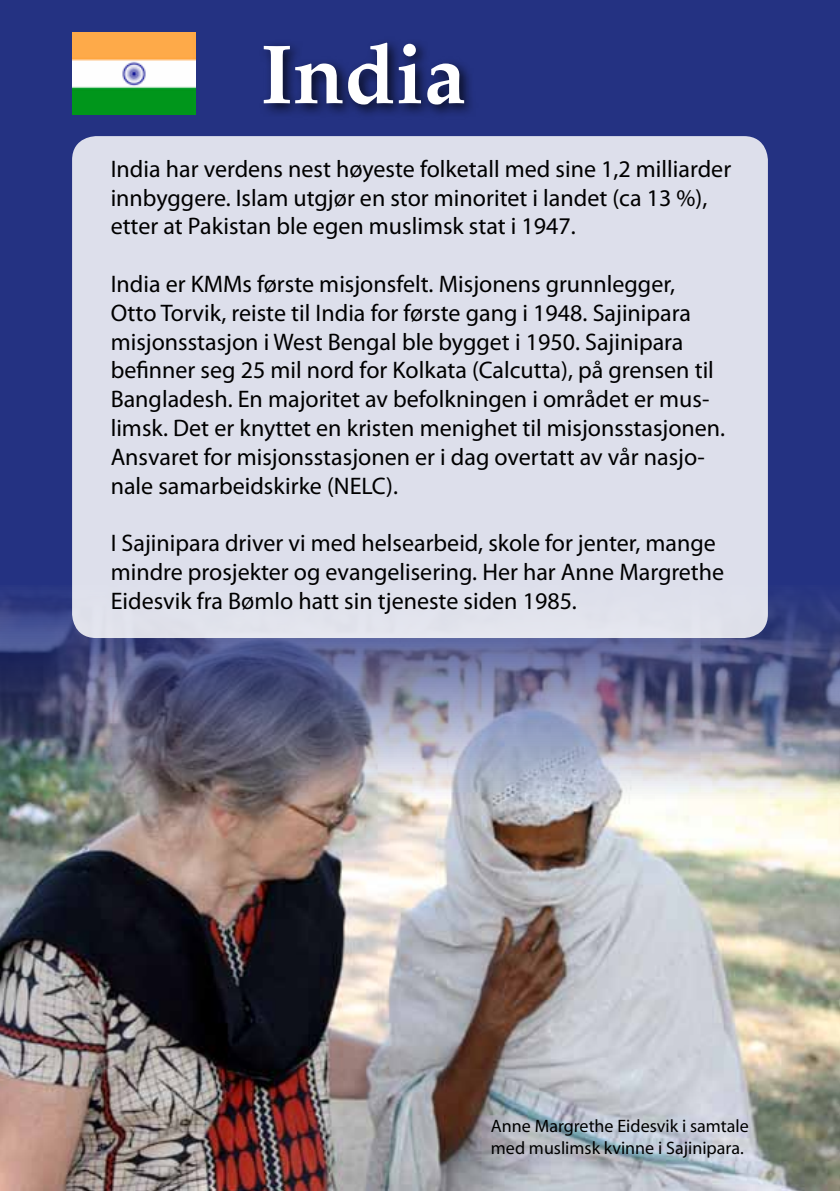
<style>
.page{position:relative;width:840px;height:1191px;background:#fff}
.page>*{position:absolute;margin:0;border:0;box-sizing:border-box;transform-origin:0 0}
.t1{font:700 84px "Palatino";color:#fff}
.t2{font:24px/28.8px "Myriad Pro";color:#000}
.t3{font:18px/21.6px "Myriad";color:#000}
</style>
<div class="page">
<div style="left:0;top:0;width:839px;height:1191px;background:#243282"></div>
<img style="left:0;top:585px;width:839px;height:606px">
<div style="left:257px;top:36px;width:221px;height:83px;background:#000;opacity:.75"></div>
<div style="left:72px;top:136px;width:695px;height:502px;background:#dddfeb;border-radius:24px"></div>
<img style="left:72px;top:33px;width:123px;height:82px">
<h1 class="t1" style="left:260px;top:25px;width:207px">India</h1>
<p class="t2" style="left:111px;top:154px;width:621px">India har verdens nest høyeste folketall med sine 1,2 milliarder innbyggere. Islam utgjør en stor minoritet i landet (ca 13 %), etter at Pakistan ble egen muslimsk stat i 1947.</p>
<p class="t2" style="left:111px;top:269px;width:615px">India er KMMs første misjonsfelt. Misjonens grunnlegger, Otto Torvik, reiste til India for første gang i 1948. Sajinipara misjonsstasjon i West Bengal ble bygget i 1950. Sajinipara befinner seg 25 mil nord for Kolkata (Calcutta), på grensen til Bangladesh. En majoritet av befolkningen i området er mus&shy;limsk. Det er knyttet en kristen menighet til misjonsstasjonen.<br>Ansvaret for misjonsstasjonen er i dag overtatt av vår nasjo&shy;nale samarbeidskirke (NELC).</p>
<p class="t2" style="left:111px;top:528px;width:614px">I Sajinipara driver vi med helsearbeid, skole for jenter, mange mindre prosjekter og evangelisering. Her har Anne Margrethe<br>Eidesvik fra Bømlo hatt sin tjeneste siden 1985.</p>
<p class="t3" style="left:490px;top:1116px;width:259px">Anne Margrethe Eidesvik i samtale med muslimsk kvinne i Sajinipara.</p>
</div>
